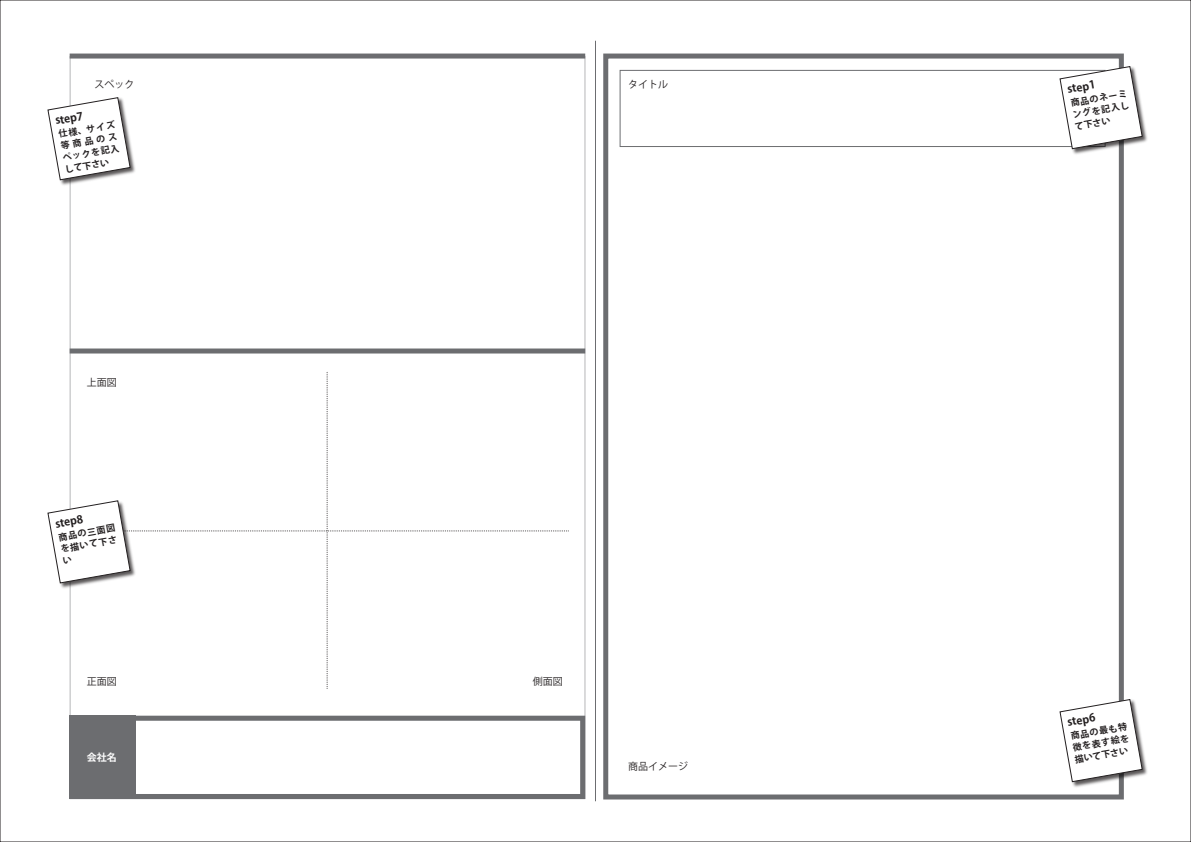
<style>
.page{position:relative;width:1191px;height:842px;background:#fff}
.page>*{position:absolute;margin:0;border:0;box-sizing:border-box;transform-origin:0 0}
.t1{font:700 11px "Koz Go Pro";color:#231f20}
.t2{font:10px "Koz Go Pro";color:#231f20}
.t3{font:700 10px "Koz Go Pro";color:#fff}
.t4{font:700 9px/12px "Koz Go Pro";color:#231f20;text-align:justify}
</style>
<div class="page">
<hr style="left:595px;top:41px;width:1px;height:760px;background:#6c6d70">
<svg style="left:70px;top:59px;width:515px;height:657px"></svg>
<div style="left:603px;top:54px;width:520px;height:745px;border:5px solid #6c6d70"></div>
<div style="left:619px;top:70px;width:486px;height:77px;border:1px solid #6c6d70"></div>
<div style="left:70px;top:54px;width:515px;height:5px;background:#6c6d70"></div>
<div style="left:70px;top:348px;width:515px;height:5px;background:#6c6d70"></div>
<svg style="left:70px;top:716px;width:515px;height:83px"></svg>
<svg style="left:47px;top:372px;width:522px;height:317px"></svg>
<img style="left:59px;top:96px;width:78px;height:91px">
<svg style="left:47px;top:97px;width:84px;height:83px"></svg>
<img style="left:1058px;top:65px;width:89px;height:91px">
<svg style="left:1059px;top:66px;width:83px;height:83px"></svg>
<img style="left:1072px;top:698px;width:75px;height:91px">
<svg style="left:1059px;top:699px;width:83px;height:83px"></svg>
<p class="t2" style="left:94px;top:78px;width:41px">スペック</p>
<p class="t2" style="left:628px;top:78px;width:41px">タイトル</p>
<p class="t1" style="left:54px;top:113px;width:30px;rotate:-10deg">step7</p>
<p class="t4" style="left:58px;top:129px;width:59px;rotate:-10deg">仕様、サイズ等商品のスペックを記入して下さい</p>
<p class="t2" style="left:87px;top:375px;width:31px">上面図</p>
<p class="t1" style="left:54px;top:517px;width:30px;rotate:-10deg">step8</p>
<p class="t4" style="left:58px;top:532px;width:59px;rotate:-10deg">商品の三面図を描いて下さい</p>
<p class="t2" style="left:87px;top:675px;width:31px">正面図</p>
<p class="t3" style="left:87px;top:750px;width:31px">会社名</p>
<p class="t2" style="left:533px;top:675px;width:31px">側面図</p>
<p class="t2" style="left:628px;top:759px;width:61px">商品イメージ</p>
<p class="t1" style="left:1066px;top:82px;width:30px;rotate:-10deg">step1</p>
<p class="t4" style="left:1069px;top:98px;width:59px;rotate:-10deg">商品のネーミングを記入して下さい</p>
<p class="t1" style="left:1066px;top:715px;width:30px;rotate:-10deg">step6</p>
<p class="t4" style="left:1069px;top:731px;width:59px;rotate:-10deg">商品の最も特徴を表す絵を描いて下さい</p>
</div>
